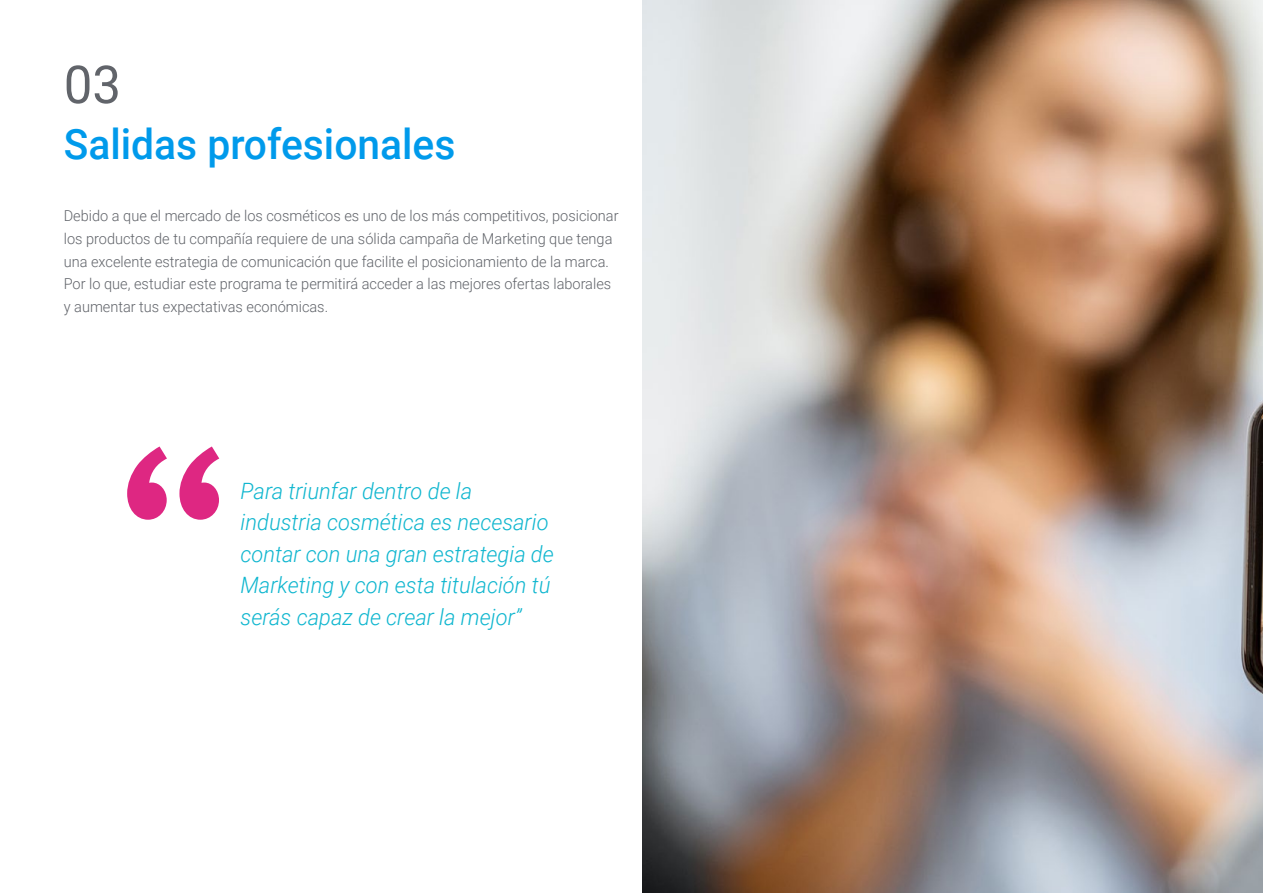
<style>
.page{position:relative;width:1263px;height:893px;background:#fff}
.page>*{position:absolute;margin:0;border:0;box-sizing:border-box;transform-origin:0 0}
.t1{font:52.5px "Roboto";color:#61646a}
.t2{font:500 42px "Roboto";color:#009aeb}
.t3{font:italic 300 22.5px/31.5px "Roboto";color:#0fb6cf}
.t4{font:300 15px/22.5px "Roboto";color:#61646a}
</style>
<div class="page">
<img style="left:642px;top:0;width:621px;height:893px">
<svg style="left:127px;top:446px;width:92px;height:74px"></svg>
<h1 class="t1" style="left:64px;top:48px;width:59px">03</h1>
<h2 class="t2" style="left:64px;top:115px;width:393px">Salidas profesionales</h2>
<p class="t4" style="left:64px;top:204px;width:556px">Debido a que el mercado de los cosméticos es uno de los más competitivos, posicionar los productos de tu compañía requiere de una sólida campaña de Marketing que tenga una excelente estrategia de comunicación que facilite el posicionamiento de la marca.<br>Por lo que, estudiar este programa te permitirá acceder a las mejores ofertas laborales y aumentar tus expectativas económicas.</p>
<h3 class="t3" style="left:241px;top:474px;width:315px">Para triunfar dentro de la industria cosmética es necesario contar con una gran estrategia de<br>Marketing y con esta titulación tú serás capaz de crear la mejor”</h3>
</div>
